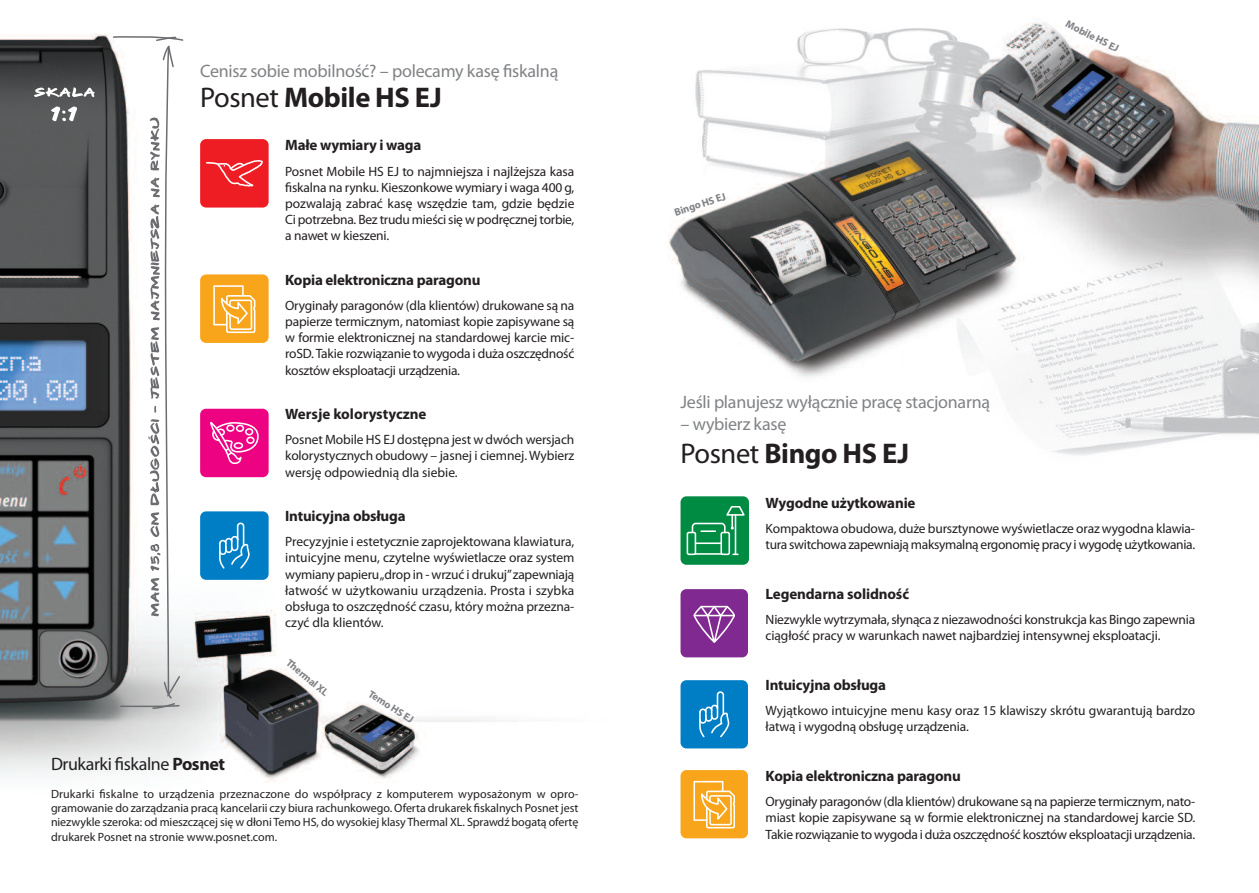
<style>
.page{position:relative;width:1259px;height:893px;background:#fff}
.page>*{position:absolute;margin:0;border:0;box-sizing:border-box;transform-origin:0 0}
.t1{font:700 28.5px "Myriad Pro";letter-spacing:-.015em;color:#231f20}
.t2{font:18px "Myriad Pro";letter-spacing:-.015em;color:#808285}
.t3{font:18px "Myriad Pro";letter-spacing:-.025em;color:#231f20}
.t4{font:700 15px "Myriad Pro";letter-spacing:-.015em;color:#231f20}
.t5{font:13.5px/16.2px "Myriad Pro";letter-spacing:-.015em;color:#231f20;text-align:justify}
.t6{font:12px/14.4px "Myriad Pro";color:#231f20;text-align:justify}
.t7{font:700 10.5px "Myriad Pro";color:#808285}
.s1{font-weight:400}
.s2{font-weight:700}
</style>
<div class="page">
<img style="left:0;top:21px;width:1259px;height:818px">
<div style="left:200px;top:139px;width:69px;height:69px;background:#ee1d23;border-radius:6px"></div>
<svg style="left:206px;top:160px;width:57px;height:27px"></svg>
<div style="left:200px;top:274px;width:69px;height:69px;background:#f9a51b;border-radius:6px"></div>
<svg style="left:213px;top:285px;width:43px;height:48px"></svg>
<div style="left:229px;top:300px;width:23px;height:30px;border:2px solid #fff;border-radius:2px"></div>
<div style="left:200px;top:409px;width:69px;height:68px;background:#ed0281;border-radius:6px"></div>
<svg style="left:210px;top:422px;width:49px;height:43px"></svg>
<div style="left:680px;top:496px;width:69px;height:69px;background:#008b43;border-radius:6px"></div>
<div style="left:686px;top:532px;width:10px;height:23px;border:2px solid #fff;border-radius:2px"></div>
<div style="left:720px;top:532px;width:10px;height:23px;border:2px solid #fff;border-radius:2px"></div>
<hr style="left:695px;top:542px;width:26px;height:2px;background:#fff">
<hr style="left:695px;top:553px;width:27px;height:2px;background:#fff">
<hr style="left:734px;top:515px;width:2px;height:39px;background:#fff">
<svg style="left:691px;top:506px;width:54px;height:28px"></svg>
<div style="left:680px;top:680px;width:68px;height:68px;background:#007ec5;border-radius:6px"></div>
<svg style="left:699px;top:691px;width:31px;height:47px"></svg>
<svg style="left:113px;top:36px;width:70px;height:673px"></svg>
<svg style="left:34px;top:87px;width:61px;height:10px"></svg>
<svg style="left:51px;top:106px;width:26px;height:15px"></svg>
<div style="left:200px;top:511px;width:69px;height:69px;background:#007ec5;border-radius:6px"></div>
<svg style="left:219px;top:522px;width:31px;height:47px"></svg>
<div style="left:680px;top:770px;width:68px;height:68px;background:#f9a51b;border-radius:6px"></div>
<svg style="left:693px;top:780px;width:42px;height:49px"></svg>
<div style="left:709px;top:795px;width:23px;height:30px;border:2px solid #fff;border-radius:2px"></div>
<div style="left:680px;top:589px;width:68px;height:68px;background:#802990;border-radius:6px"></div>
<svg style="left:693px;top:605px;width:42px;height:38px"></svg>
<h2 class="t2" style="left:200px;top:65px;width:360px">Cenisz sobie mobilność? – polecamy kasę fiskalną</h2>
<h1 class="t1" style="left:200px;top:86px;width:243px"><span class="s1">Posnet</span> Mobile HS EJ</h1>
<p class="t4" style="left:285px;top:140px;width:138px">Małe wymiary i waga</p>
<p class="t5" style="left:285px;top:164px;width:291px">Posnet Mobile HS EJ to najmniejsza i najlżejsza kasa fiskalna na rynku. Kieszonkowe wymiary i waga 400 g, pozwalają zabrać kasę wszędzie tam, gdzie będzie Ci potrzebna. Bez trudu mieści się w podręcznej torbie, a nawet w kieszeni.</p>
<p class="t4" style="left:285px;top:274px;width:197px">Kopia elektroniczna paragonu</p>
<p class="t5" style="left:285px;top:298px;width:291px">Oryginały paragonów (dla klientów) drukowane są na papierze termicznym, natomiast kopie zapisywane są w formie elektronicznej na standardowej karcie mic&shy;roSD.Takie rozwiązanie to wygoda i duża oszczędność kosztów eksploatacji urządzenia.</p>
<p class="t4" style="left:285px;top:408px;width:143px">Wersje kolorystyczne</p>
<p class="t5" style="left:285px;top:433px;width:291px">Posnet Mobile HS EJ dostępna jest w dwóch wersjach kolorystycznych obudowy – jasnej i ciemnej.Wybierz wersję odpowiednią dla siebie.</p>
<p class="t4" style="left:285px;top:510px;width:122px">Intuicyjna obsługa</p>
<p class="t5" style="left:285px;top:535px;width:291px">Precyzyjnie i estetycznie zaprojektowana klawiatura, intuicyjne menu, czytelne wyświetlacze oraz system wymiany papieru„drop in - wrzuć i drukuj”zapewniają łatwość w użytkowaniu urządzenia. Prosta i szybka obsługa to oszczędność czasu, który można przezna&shy;czyć dla klientów.</p>
<p class="t7" style="left:290px;top:658px;width:53px;rotate:40deg">Thermal XL</p>
<p class="t7" style="left:372px;top:689px;width:53px;rotate:33deg">Temo HS EJ</p>
<h2 class="t3" style="left:51px;top:758px;width:176px">Drukarki fiskalne <span class="s2">Posnet</span></h2>
<p class="t6" style="left:51px;top:787px;width:529px">Drukarki fiskalne to urządzenia przeznaczone do współpracy z komputerem wyposażonym w opro&shy;gramowanie do zarządzania pracą kancelarii czy biura rachunkowego. Oferta drukarek fiskalnych Posnet jest niezwykle szeroka: od mieszczącej się w dłoni Temo HS, do wysokiej klasy Thermal XL. Sprawdź bogatą ofertę drukarek Posnet na stronie www.posnet.com.</p>
<p class="t7" style="left:673px;top:209px;width:55px;rotate:-18deg">Bingo HS EJ</p>
<h2 class="t2" style="left:680px;top:395px;width:311px">Jeśli planujesz wyłącznie pracę stacjonarną</h2>
<h2 class="t2" style="left:680px;top:418px;width:107px">– wybierz kasę</h2>
<h1 class="t1" style="left:680px;top:443px;width:230px"><span class="s1">Posnet</span> Bingo HS EJ</h1>
<p class="t7" style="left:1068px;top:19px;width:60px;rotate:27deg">Mobile HS EJ</p>
<p class="t4" style="left:765px;top:497px;width:151px">Wygodne użytkowanie</p>
<p class="t5" style="left:765px;top:521px;width:431px">Kompaktowa obudowa, duże bursztynowe wyświetlacze oraz wygodna klawia&shy;tura switchowa zapewniają maksymalną ergonomię pracy i wygodę użytkowania.</p>
<p class="t4" style="left:765px;top:588px;width:145px">Legendarna solidność</p>
<p class="t5" style="left:765px;top:612px;width:431px">Niezwykle wytrzymała, słynąca z niezawodności konstrukcja kas Bingo zapewnia ciągłość pracy w warunkach nawet najbardziej intensywnej eksploatacji.</p>
<p class="t4" style="left:765px;top:679px;width:122px">Intuicyjna obsługa</p>
<p class="t5" style="left:765px;top:703px;width:431px">Wyjątkowo intuicyjne menu kasy oraz 15 klawiszy skrótu gwarantują bardzo łatwą i wygodną obsługę urządzenia.</p>
<p class="t4" style="left:765px;top:770px;width:197px">Kopia elektroniczna paragonu</p>
<p class="t5" style="left:765px;top:795px;width:431px">Oryginały paragonów (dla klientów) drukowane są na papierze termicznym, nato&shy;miast kopie zapisywane są w formie elektronicznej na standardowej karcie SD.<br>Takie rozwiązanie to wygoda i duża oszczędność kosztów eksploatacji urządzenia.</p>
</div>
